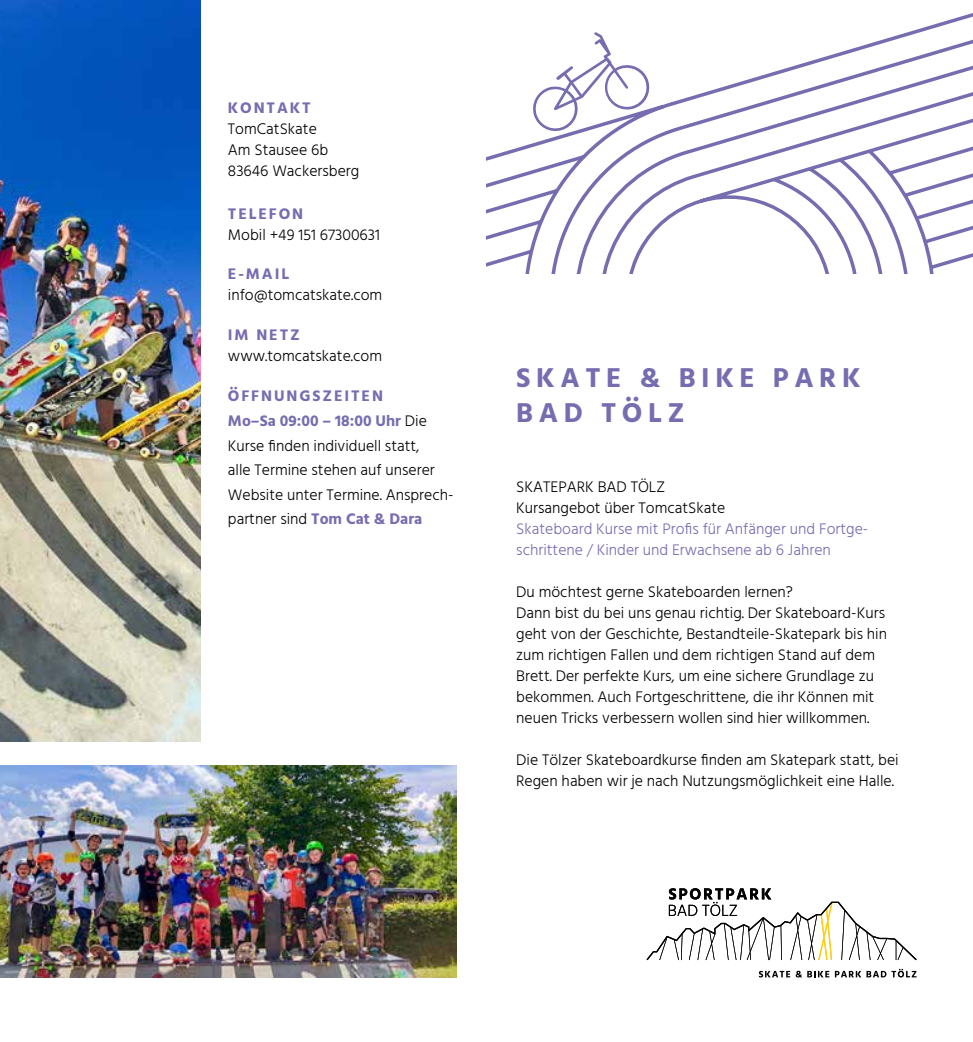
<style>
.page{position:relative;width:973px;height:1042px;background:#fff}
.page>*{position:absolute;margin:0;border:0;box-sizing:border-box;transform-origin:0 0}
.t1{font:700 28px/35px "Hind";letter-spacing:.2em;color:#756db0}
.t2{font:300 15.75px/21px "Hind";color:#000}
.t3{font:300 15.75px/21px "Hind";color:#756db0}
.t4{font:700 15.75px "Hind";letter-spacing:.12em;color:#756db0}
.s1{font-weight:700;color:#756db0}
</style>
<div class="page">
<img style="left:0;top:0;width:201px;height:742px">
<svg style="left:486px;top:13px;width:486px;height:261px"></svg>
<img style="left:0;top:766px;width:456px;height:211px">
<svg style="left:530px;top:32px;width:121px;height:102px"></svg>
<svg style="left:646px;top:888px;width:270px;height:72px"></svg>
<svg style="left:758px;top:969px;width:158px;height:8px"></svg>
<p class="t4" style="left:228px;top:98px;width:84px">KONTAKT</p>
<p class="t2" style="left:228px;top:119px;width:133px">TomCatSkate<br>Am Stausee 6b<br>83646 Wackersberg</p>
<p class="t4" style="left:228px;top:205px;width:77px">TELEFON</p>
<p class="t2" style="left:228px;top:226px;width:153px">Mobil +49 151 67300631</p>
<p class="t4" style="left:228px;top:264px;width:63px">E-MAIL</p>
<p class="t2" style="left:228px;top:285px;width:156px">info@tomcatskate.com</p>
<p class="t4" style="left:228px;top:325px;width:74px">IM NETZ</p>
<p class="t2" style="left:228px;top:346px;width:156px">www.tomcatskate.com</p>
<p class="t2" style="left:228px;top:385px;width:227px;line-height:24.5px"><span class="s1">ÖFFNUNGSZEITEN<br>Mo–Sa 09:00 – 18:00 Uhr</span> Die<br>Kurse finden individuell statt,<br>alle Termine stehen auf unserer<br>Website unter Termine. Ansprech&shy;partner sind <span class="s1">Tom Cat &amp; Dara</span></p>
<h1 class="t1" style="left:516px;top:360px;width:346px">SKATE &amp; BIKE PARK<br>BAD TÖLZ</h1>
<p class="t2" style="left:516px;top:477px;width:211px">SKATEPARK BAD TÖLZ<br>Kursangebot über TomcatSkate</p>
<p class="t3" style="left:516px;top:519px;width:353px">Skateboard Kurse mit Profis für Anfänger und Fortge&shy;schrittene / Kinder und Erwachsene ab 6 Jahren</p>
<p class="t2" style="left:516px;top:582px;width:372px">Du möchtest gerne Skateboarden lernen?<br>Dann bist du bei uns genau richtig. Der Skateboard-Kurs geht von der Geschichte, Bestandteile-Skatepark bis hin zum richtigen Fallen und dem richtigen Stand auf dem Brett. Der perfekte Kurs, um eine sichere Grundlage zu bekommen. Auch Fortgeschrittene, die ihr Können mit neuen Tricks verbessern wollen sind hier willkommen.</p>
<p class="t2" style="left:516px;top:750px;width:384px">Die Tölzer Skateboardkurse finden am Skatepark statt, bei<br>Regen haben wir je nach Nutzungsmöglichkeit eine Halle.</p>
</div>
